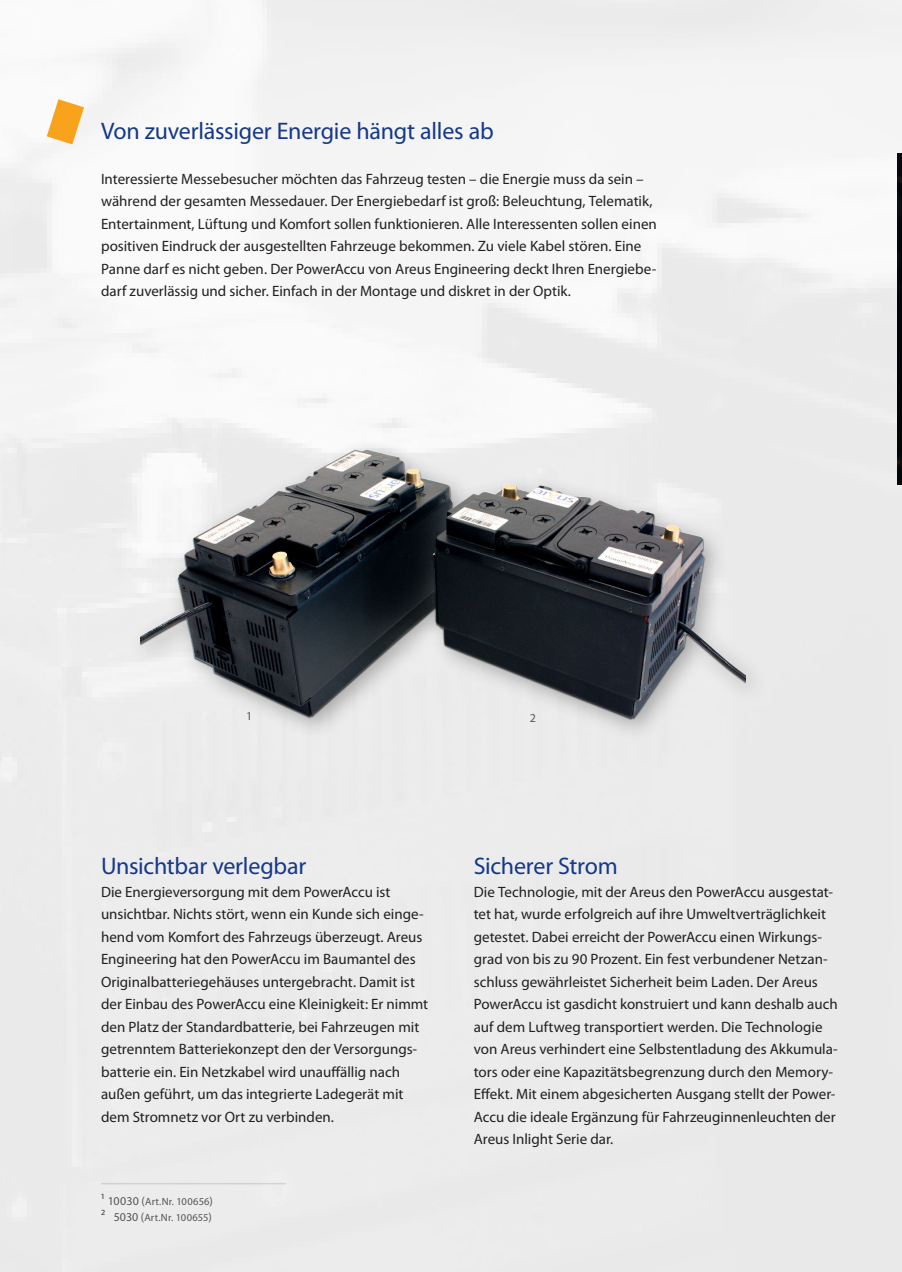
<style>
.page{position:relative;width:902px;height:1272px;background:#fff}
.page>*{position:absolute;margin:0;border:0;box-sizing:border-box;transform-origin:0 0}
.t1{font:24px "Myriad Pro";letter-spacing:-.01em;color:#153889}
.t2{font:15px/22.5px "Myriad Pro";color:#231f20}
.t3{font:12px "Myriad Pro";color:#231f20}
.t4{font:10.5px/16.5px "Myriad Pro";letter-spacing:.015em;color:#231f20}
.s1{font-size:13.5px}
.s2{font-size:12px}
</style>
<div class="page">
<img style="left:897px;top:153px;width:4px;height:332px">
<svg style="left:47px;top:99px;width:37px;height:45px"></svg>
<hr style="left:101px;top:1182px;width:185px;height:2px;background:#e2e2e1">
<div style="left:128px;top:438px;width:641px;height:304px;background:#eaeaea"></div>
<img style="left:140px;top:381px;width:605px;height:382px">
<p class="t1" style="left:101px;top:116px;width:394px">Von zuverlässiger Energie hängt alles ab</p>
<p class="t2" style="left:101px;top:167px;width:557px">Interessierte Messebesucher möchten das Fahrzeug testen – die Energie muss da sein – während der gesamten Messedauer. Der Energiebedarf ist groß: Beleuchtung, Telematik, Entertainment, Lüftung und Komfort sollen funktionieren. Alle Interessenten sollen einen positiven Eindruck der ausgestellten Fahrzeuge bekommen. Zu viele Kabel stören. Eine Panne darf es nicht geben. Der PowerAccu von Areus Engineering deckt Ihren Energiebe&shy;darf zuverlässig und sicher. Einfach in der Montage und diskret in der Optik.</p>
<p class="t3" style="left:246px;top:708px;width:8px">1</p>
<p class="t3" style="left:529px;top:710px;width:8px">2</p>
<p class="t1" style="left:101px;top:851px;width:207px">Unsichtbar verlegbar</p>
<p class="t2" style="left:101px;top:880px;width:329px">Die Energieversorgung mit dem PowerAccu ist unsichtbar. Nichts stört, wenn ein Kunde sich einge&shy;hend vom Komfort des Fahrzeugs überzeugt. Areus Engineering hat den PowerAccu im Baumantel des Originalbatteriegehäuses untergebracht. Damit ist der Einbau des PowerAccu eine Kleinigkeit: Er nimmt den Platz der Standardbatterie, bei Fahrzeugen mit getrenntem Batteriekonzept den der Versorgungs&shy;batterie ein. Ein Netzkabel wird unauffällig nach außen geführt, um das integrierte Ladegerät mit dem Stromnetz vor Ort zu verbinden.</p>
<p class="t4" style="left:101px;top:1192px;width:113px"><span class="s1">1</span> <span class="s2">10030 (</span>Art.Nr. 100656<span class="s2">)<br></span><span class="s1">2</span> <span class="s2">5030 (</span>Art.Nr. 100655<span class="s2">)</span></p>
<p class="t1" style="left:473px;top:851px;width:145px">Sicherer Strom</p>
<p class="t2" style="left:473px;top:880px;width:365px">Die Technologie, mit der Areus den PowerAccu ausgestat&shy;tet hat, wurde erfolgreich auf ihre Umweltverträglichkeit getestet. Dabei erreicht der PowerAccu einen Wirkungs&shy;grad von bis zu 90 Prozent. Ein fest verbundener Netzan&shy;schluss gewährleistet Sicherheit beim Laden. Der Areus PowerAccu ist gasdicht konstruiert und kann deshalb auch auf dem Luftweg transportiert werden. Die Technologie von Areus verhindert eine Selbstentladung des Akkumula&shy;tors oder eine Kapazitätsbegrenzung durch den Memory-Effekt. Mit einem abgesicherten Ausgang stellt der Power-Accu die ideale Ergänzung für Fahrzeuginnenleuchten der Areus Inlight Serie dar.</p>
</div>
